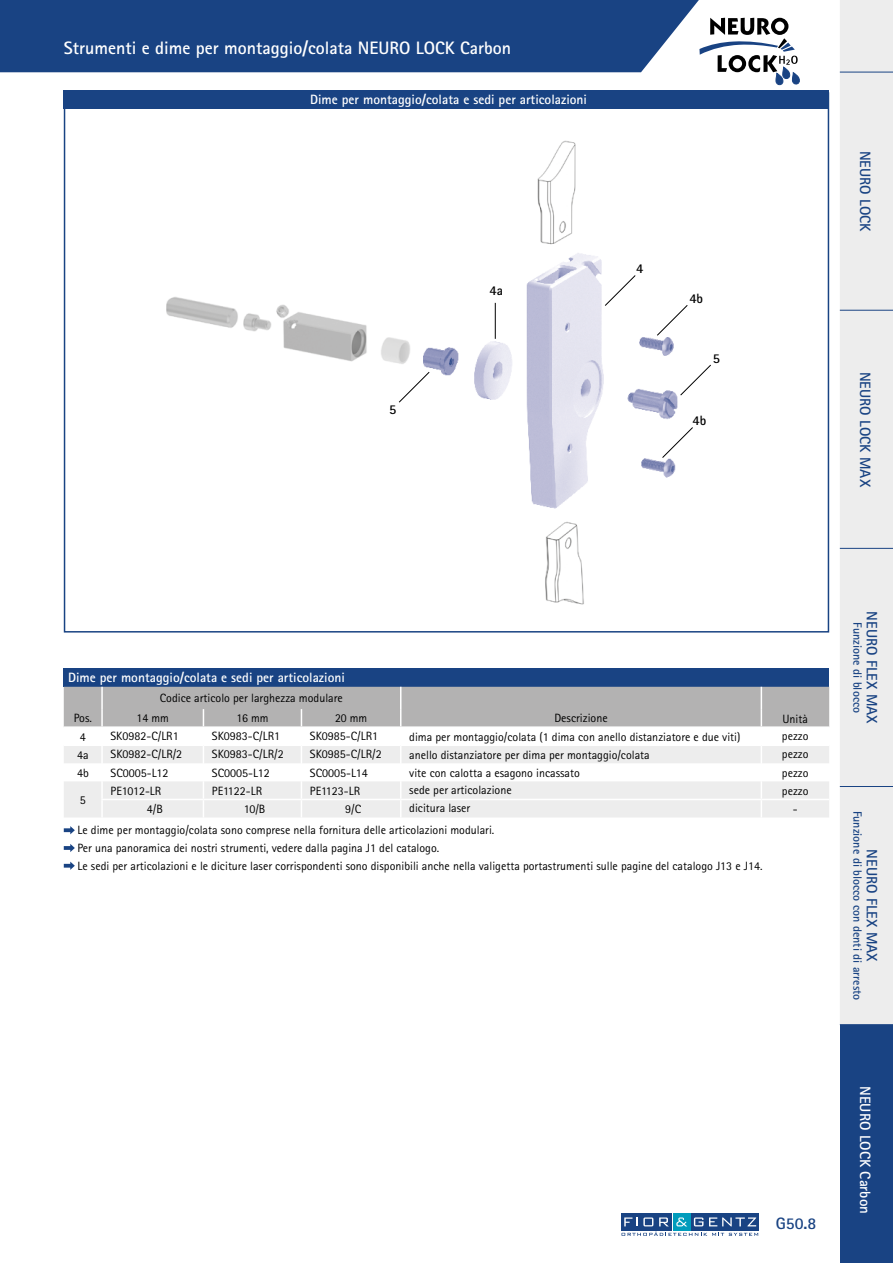
<style>
.page{position:relative;width:893px;height:1263px;background:#fff}
.page>*{position:absolute;margin:0;border:0;box-sizing:border-box;transform-origin:0 0}
.t1{font:700 18px "Rotis Sans Serif Pro";color:#fff}
.t2{font:700 16.5px "Rotis Sans Serif Pro";color:#194383}
.t3{font:700 15px "Rotis Sans Serif Pro";color:#194383}
.t4{font:700 15px "Rotis Sans Serif Pro";color:#fff}
.t5{font:700 13.5px "Rotis Sans Serif Pro";color:#fff}
.t6{font:700 13.5px "Rotis Sans Serif Pro";color:#000}
.t7{font:12px/17.7px "Rotis Sans Serif Pro";color:#000}
.t8{font:700 12px "Rotis Sans Serif Pro";color:#194383}
</style>
<div class="page">
<img style="left:166px;top:297px;width:244px;height:67px">
<img style="left:537px;top:140px;width:47px;height:465px">
<img style="left:423px;top:249px;width:255px;height:264px">
<svg style="left:604px;top:274px;width:32px;height:33px"></svg>
<hr style="left:495px;top:303px;width:1px;height:36px;background:#000">
<svg style="left:661px;top:426px;width:32px;height:33px"></svg>
<svg style="left:656px;top:304px;width:32px;height:32px"></svg>
<svg style="left:680px;top:364px;width:31px;height:32px"></svg>
<svg style="left:398px;top:371px;width:32px;height:32px"></svg>
<div style="left:0;top:0;width:699px;height:72px;background:#194383"></div>
<div style="left:673px;top:1213px;width:17px;height:17px;background:#009cbc"></div>
<div style="left:692px;top:1213px;width:67px;height:17px;background:#194383"></div>
<div style="left:621px;top:1213px;width:50px;height:17px;background:#194383"></div>
<svg style="left:621px;top:1232px;width:137px;height:4px"></svg>
<svg style="left:676px;top:1217px;width:11px;height:9px"></svg>
<svg style="left:694px;top:1217px;width:9px;height:9px"></svg>
<svg style="left:709px;top:1217px;width:47px;height:9px"></svg>
<svg style="left:624px;top:1217px;width:29px;height:9px"></svg>
<svg style="left:659px;top:1217px;width:9px;height:9px"></svg>
<svg style="left:699px;top:18px;width:101px;height:68px"></svg>
<div style="left:840px;top:1025px;width:53px;height:238px;background:#194383"></div>
<div style="left:840px;top:0;width:53px;height:1024px;background:#ededed"></div>
<hr style="left:840px;top:1024px;width:53px;height:1px;background:#194383">
<hr style="left:840px;top:786px;width:53px;height:1px;background:#194383">
<hr style="left:840px;top:310px;width:53px;height:1px;background:#194383">
<hr style="left:840px;top:72px;width:53px;height:1px;background:#194383">
<hr style="left:840px;top:548px;width:53px;height:1px;background:#194383">
<svg style="left:64px;top:826px;width:11px;height:8px"></svg>
<svg style="left:64px;top:844px;width:11px;height:8px"></svg>
<svg style="left:64px;top:861px;width:11px;height:9px"></svg>
<div style="left:64px;top:90px;width:765px;height:18px;background:#194383"></div>
<div style="left:64px;top:669px;width:765px;height:18px;background:#194383"></div>
<svg style="left:64px;top:687px;width:765px;height:130px"></svg>
<h1 class="t1" style="left:64px;top:37px;width:449px">Strumenti e dime per montaggio/colata NEURO LOCK Carbon</h1>
<p class="t5" style="left:310px;top:91px;width:278px">Dime per montaggio/colata e sedi per articolazioni</p>
<p class="t6" style="left:389px;top:401px;width:9px">5</p>
<p class="t6" style="left:489px;top:282px;width:15px">4a</p>
<p class="t6" style="left:636px;top:260px;width:9px">4</p>
<p class="t6" style="left:689px;top:290px;width:15px">4b</p>
<p class="t6" style="left:713px;top:349px;width:9px">5</p>
<p class="t6" style="left:692px;top:412px;width:15px">4b</p>
<p class="t3" style="left:875px;top:151px;width:82px;rotate:90deg">NEURO LOCK</p>
<p class="t3" style="left:875px;top:372px;width:117px;rotate:90deg">NEURO LOCK MAX</p>
<p class="t5" style="left:68px;top:669px;width:278px">Dime per montaggio/colata e sedi per articolazioni</p>
<p class="t7" style="left:160px;top:689px;width:185px">Codice articolo per larghezza modulare</p>
<p class="t7" style="left:74px;top:709px;width:19px">Pos.</p>
<p class="t7" style="left:137px;top:709px;width:34px">14 mm</p>
<p class="t7" style="left:236px;top:709px;width:34px">16 mm</p>
<p class="t7" style="left:335px;top:709px;width:34px">20 mm</p>
<p class="t7" style="left:554px;top:709px;width:55px">Descrizione</p>
<p class="t7" style="left:782px;top:710px;width:27px">Unità</p>
<p class="t7" style="left:80px;top:728px;width:7px">4</p>
<p class="t7" style="left:111px;top:727px;width:70px">SK0982-C/LR1</p>
<p class="t7" style="left:212px;top:727px;width:70px">SK0983-C/LR1</p>
<p class="t7" style="left:310px;top:727px;width:70px">SK0985-C/LR1</p>
<p class="t7" style="left:409px;top:728px;width:333px">dima per montaggio/colata (1 dima con anello distanziatore e due viti)</p>
<p class="t7" style="left:782px;top:727px;width:28px">pezzo</p>
<p class="t7" style="left:77px;top:746px;width:13px">4a</p>
<p class="t7" style="left:111px;top:746px;width:73px">SK0982-C/LR/2</p>
<p class="t7" style="left:212px;top:746px;width:73px">SK0983-C/LR/2</p>
<p class="t7" style="left:310px;top:746px;width:73px">SK0985-C/LR/2</p>
<p class="t7" style="left:409px;top:746px;width:242px">anello distanziatore per dima per montaggio/colata</p>
<p class="t7" style="left:782px;top:746px;width:28px">pezzo</p>
<p class="t7" style="left:77px;top:764px;width:13px">4b</p>
<p class="t7" style="left:111px;top:764px;width:59px">SC0005-L12</p>
<p class="t7" style="left:212px;top:764px;width:59px">SC0005-L12</p>
<p class="t7" style="left:310px;top:764px;width:59px">SC0005-L14</p>
<p class="t7" style="left:409px;top:764px;width:172px">vite con calotta a esagono incassato</p>
<p class="t7" style="left:782px;top:764px;width:28px">pezzo</p>
<p class="t7" style="left:80px;top:791px;width:7px">5</p>
<p class="t7" style="left:111px;top:782px;width:52px">PE1012-LR</p>
<p class="t7" style="left:212px;top:782px;width:52px">PE1122-LR</p>
<p class="t7" style="left:310px;top:782px;width:52px">PE1123-LR</p>
<p class="t7" style="left:409px;top:781px;width:104px">sede per articolazione</p>
<p class="t7" style="left:782px;top:782px;width:28px">pezzo</p>
<p class="t7" style="left:147px;top:800px;width:17px">4/B</p>
<p class="t7" style="left:244px;top:800px;width:23px">10/B</p>
<p class="t7" style="left:345px;top:800px;width:17px">9/C</p>
<p class="t7" style="left:409px;top:799px;width:63px">dicitura laser</p>
<p class="t7" style="left:793px;top:800px;width:6px">-</p>
<p class="t7" style="left:78px;top:821px;width:686px">Le dime per montaggio/colata sono comprese nella fornitura delle articolazioni modulari.<br>Per una panoramica dei nostri strumenti, vedere dalla pagina J1 del catalogo.<br>Le sedi per articolazioni e le diciture laser corrispondenti sono disponibili anche nella valigetta portastrumenti sulle pagine del catalogo J13 e J14.</p>
<h2 class="t2" style="left:776px;top:1213px;width:42px">G50.8</h2>
<p class="t3" style="left:881px;top:611px;width:114px;rotate:90deg">NEURO FLEX MAX</p>
<p class="t8" style="left:865px;top:622px;width:92px;rotate:90deg">Funzione di blocco</p>
<p class="t8" style="left:865px;top:811px;width:191px;rotate:90deg">Funzione di blocco con denti di arresto</p>
<p class="t3" style="left:881px;top:849px;width:114px;rotate:90deg">NEURO FLEX MAX</p>
<p class="t4" style="left:875px;top:1086px;width:129px;rotate:90deg">NEURO LOCK Carbon</p>
</div>
